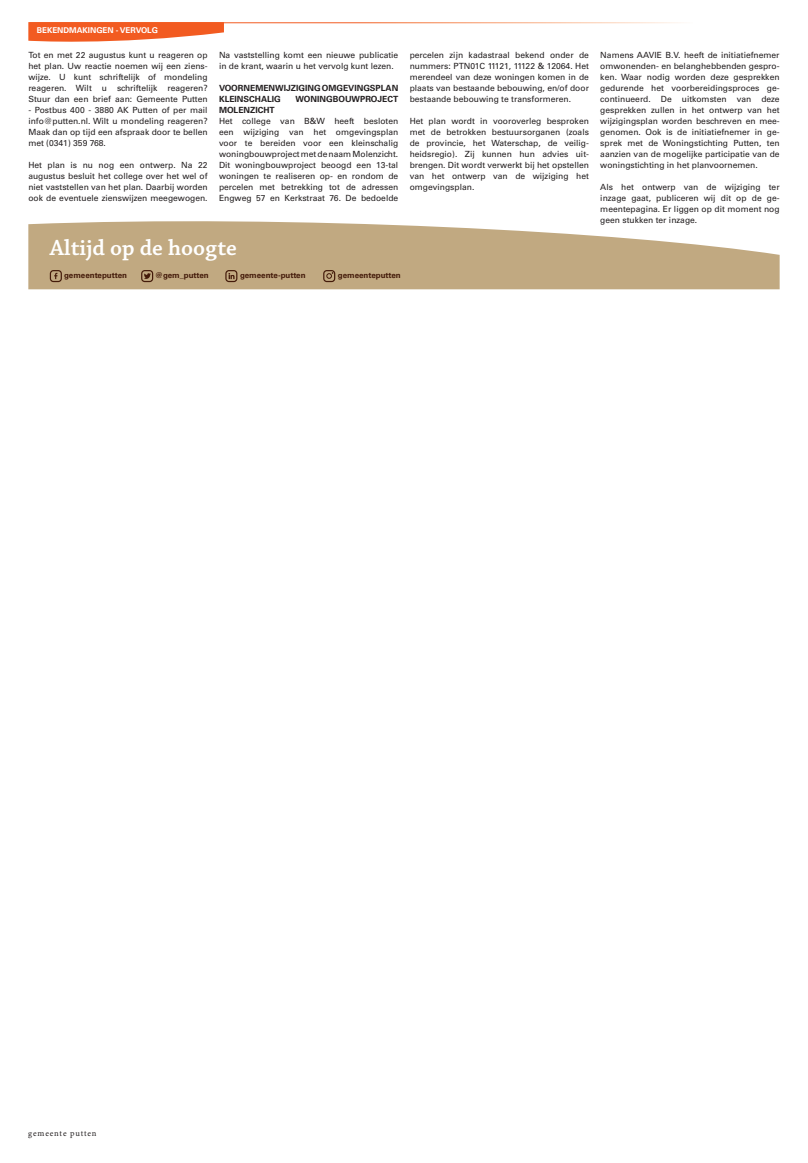
<style>
.page{position:relative;width:808px;height:1163px;background:#fff}
.page>*{position:absolute;margin:0;border:0;box-sizing:border-box;transform-origin:0 0}
.t1{font:600 23px "Chaparral Pro";color:#fff}
.t2{font:8.5px/11px "Univers LT Std Putten";color:#231f20;text-align:justify}
.t3{font:700 8.5px/11px "Univers LT Std";color:#231f20}
.t4{font:8.5px "Minion Pro";letter-spacing:.095em;color:#231f20}
.t5{font:700 8px "Univers LT Std";color:#441b0a}
.t6{font:700 8px "Univers LT Std";color:#fff}
</style>
<div class="page">
<svg style="left:28px;top:22px;width:196px;height:20px;background:#f37241"></svg>
<svg style="left:28px;top:221px;width:752px;height:68px;background:#c9b491"></svg>
<svg style="left:50px;top:270px;width:12px;height:12px"></svg>
<svg style="left:225px;top:270px;width:12px;height:12px"></svg>
<svg style="left:141px;top:270px;width:12px;height:12px"></svg>
<svg style="left:323px;top:270px;width:12px;height:12px"></svg>
<p class="t6" style="left:37px;top:25px;width:123px">BEKENDMAKINGEN - VERVOLG</p>
<p class="t2" style="left:28px;top:50px;width:181px">Tot en met 22 augustus kunt u reageren op het plan. Uw reactie noemen wij een ziens&shy;wijze. U kunt schriftelijk of mondeling reageren. Wilt u schriftelijk reageren?<br>Stuur dan een brief aan: Gemeente Putten</p>
<p class="t2" style="left:28px;top:105px;width:181px">- Postbus 400 - 3880 AK Putten of per mail info@putten.nl. Wilt u mondeling reageren?<br>Maak dan op tijd een afspraak door te bellen met (0341) 359 768.</p>
<p class="t2" style="left:28px;top:160px;width:181px">Het plan is nu nog een ontwerp. Na 22 augustus besluit het college over het wel of niet vaststellen van het plan. Daarbij worden ook de eventuele zienswijzen meegewogen.</p>
<p class="t2" style="left:219px;top:50px;width:181px">Na vaststelling komt een nieuwe publicatie in de krant, waarin u het vervolg kunt lezen.</p>
<p class="t3" style="left:219px;top:83px;width:181px">VOORNEMEN WIJZIGING OMGEVINGSPLAN<br>KLEINSCHALIG</p>
<p class="t3" style="left:296px;top:94px;width:104px">WONINGBOUWPROJECT</p>
<p class="t3" style="left:219px;top:105px;width:57px">MOLENZICHT</p>
<p class="t2" style="left:219px;top:116px;width:181px">Het college van B&amp;W heeft besloten een wijziging van het omgevingsplan voor te bereiden voor een kleinschalig woningbouwproject met de naam Molenzicht.<br>Dit woningbouwproject beoogd een 13-tal woningen te realiseren op- en rondom de percelen met betrekking tot de adressen Engweg 57 en Kerkstraat 76. De bedoelde</p>
<p class="t2" style="left:410px;top:49px;width:181px">percelen zijn kadastraal bekend onder de nummers: PTN01C 11121, 11122 &amp; 12064. Het merendeel van deze woningen komen in de plaats van bestaande bebouwing, en/of door bestaande bebouwing te transformeren.</p>
<p class="t2" style="left:410px;top:115px;width:181px">Het plan wordt in vooroverleg besproken met de betrokken bestuursorganen (zoals de provincie, het Waterschap, de veilig&shy;heidsregio). Zij kunnen hun advies uit&shy;brengen. Dit wordt verwerkt bij het opstellen van het ontwerp van de wijziging het omgevingsplan.</p>
<h1 class="t1" style="left:50px;top:235px;width:188px">Altijd op de hoogte</h1>
<p class="t5" style="left:155px;top:270px;width:55px">@gem_putten</p>
<p class="t5" style="left:240px;top:270px;width:67px">gemeente-putten</p>
<p class="t5" style="left:338px;top:270px;width:64px">gemeenteputten</p>
<p class="t5" style="left:64px;top:270px;width:64px">gemeenteputten</p>
<p class="t2" style="left:600px;top:49px;width:181px">Namens AAVIE B.V. heeft de initiatiefnemer omwonenden- en belanghebbenden gespro&shy;ken. Waar nodig worden deze gesprekken gedurende het voorbereidingsproces ge&shy;continueerd. De uitkomsten van deze gesprekken zullen in het ontwerp van het wijzigingsplan worden beschreven en mee&shy;genomen. Ook is de initiatiefnemer in ge&shy;sprek met de Woningstichting Putten, ten aanzien van de mogelijke participatie van de woningstichting in het planvoornemen.</p>
<p class="t2" style="left:600px;top:181px;width:181px">Als het ontwerp van de wijziging ter inzage gaat, publiceren wij dit op de ge&shy;meentepagina. Er liggen op dit moment nog geen stukken ter inzage.</p>
<p class="t4" style="left:28px;top:1127px;width:70px">gemeente putten</p>
</div>
